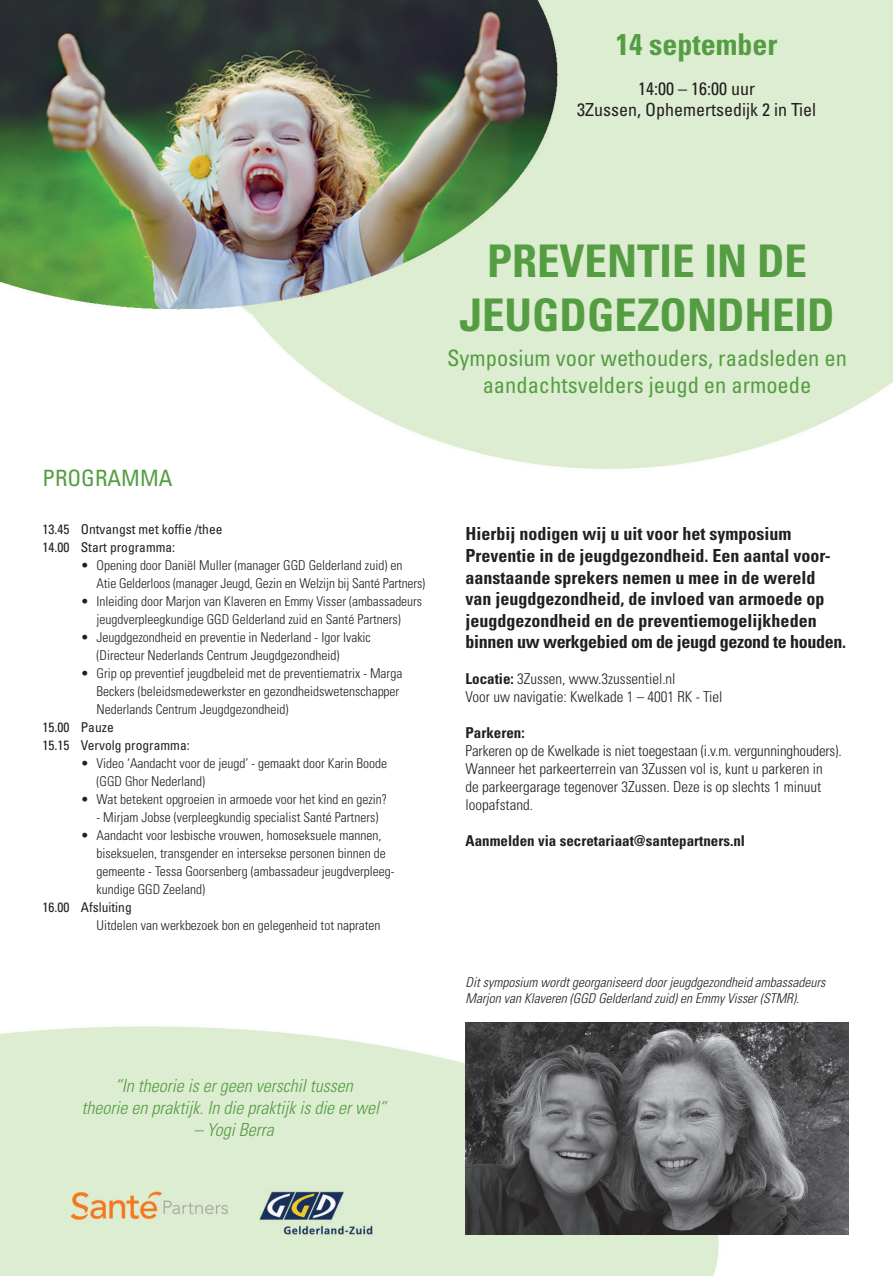
<style>
.page{position:relative;width:893px;height:1276px;background:#fff}
.page>*{position:absolute;margin:0;border:0;box-sizing:border-box;transform-origin:0 0}
.t1{font:700 condensed 45px/54px "Univers";color:#559d43;text-align:center}
.t2{font:700 condensed 30px "Univers";color:#559d43}
.t3{font:condensed 22.5px/27px "Univers";color:#559d43;text-align:center}
.t4{font:700 condensed 18px/21.6px "Univers";color:#231f20}
.t5{font:italic 300 condensed 18px/21.6px "Univers";color:#559d43;text-align:center}
.t6{font:condensed 18px/21.6px "Univers";color:#231f20;text-align:center}
.t7{font:300 condensed 15px/18px "Univers";color:#231f20}
.t8{font:700 condensed 15px "Univers";color:#231f20}
.t9{font:300 condensed 13.5px/18px "Univers";color:#231f20}
.t10{font:italic 300 condensed 13.5px/16.2px "Univers";color:#231f20}
.t11{font:condensed 13.5px/18px "Univers";color:#231f20}
.s1{font-weight:700}
</style>
<div class="page">
<img style="left:0;top:0;width:893px;height:1275px">
<img style="left:466px;top:1022px;width:382px;height:212px">
<h2 class="t2" style="left:616px;top:26px;width:163px">14 september</h2>
<h3 class="t6" style="left:577px;top:77px;width:240px">14:00 – 16:00 uur<br>3Zussen, Ophemertsedijk 2 in Tiel</h3>
<h1 class="t1" style="left:460px;top:234px;width:376px">PREVENTIE IN DE<br>JEUGDGEZONDHEID</h1>
<h3 class="t3" style="left:447px;top:344px;width:401px">Symposium voor wethouders, raadsleden en aandachtsvelders jeugd en armoede</h3>
<h3 class="t3" style="left:43px;top:464px;width:132px">PROGRAMMA</h3>
<p class="t11" style="left:43px;top:520px;width:182px">13.45 Ontvangst met koffie /thee<br>14.00 Start programma:</p>
<p class="t9" style="left:97px;top:557px;width:330px;text-indent:-16px">• Opening door Daniël Muller (manager GGD Gelderland zuid) en<br>Atie Gelderloos (manager Jeugd, Gezin en Welzijn bij Santé Partners)</p>
<p class="t9" style="left:81px;top:593px;width:343px;text-align:center">• Inleiding door Marjon van Klaveren en Emmy Visser (ambassadeurs jeugdverpleegkundige GGD Gelderland zuid en Santé Partners)</p>
<p class="t9" style="left:97px;top:629px;width:276px;text-indent:-16px">• Jeugdgezondheid en preventie in Nederland - Igor Ivakic (Directeur Nederlands Centrum Jeugdgezondheid)</p>
<p class="t9" style="left:97px;top:664px;width:307px;text-indent:-16px">• Grip op preventief jeugdbeleid met de preventiematrix - Marga<br>Beckers (beleidsmedewerkster en gezondheidswetenschapper<br>Nederlands Centrum Jeugdgezondheid)</p>
<p class="t11" style="left:43px;top:718px;width:149px">15.00 Pauze<br>15.15 Vervolg programma:</p>
<p class="t9" style="left:97px;top:754px;width:292px;text-indent:-16px">• Video ‘Aandacht voor de jeugd’ - gemaakt door Karin Boode (GGD Ghor Nederland)</p>
<p class="t9" style="left:81px;top:790px;width:308px">• Wat betekent opgroeien in armoede voor het kind en gezin?</p>
<p class="t9" style="left:97px;top:808px;width:283px">- Mirjam Jobse (verpleegkundig specialist Santé Partners)</p>
<p class="t9" style="left:97px;top:826px;width:300px;text-indent:-16px">• Aandacht voor lesbische vrouwen, homoseksuele mannen, biseksuelen, transgender en intersekse personen binnen de gemeente - Tessa Goorsenberg (ambassadeur jeugdverpleeg&shy;kundige GGD Zeeland)</p>
<p class="t11" style="left:43px;top:898px;width:91px">16.00 Afsluiting</p>
<p class="t9" style="left:97px;top:916px;width:286px">Uitdelen van werkbezoek bon en gelegenheid tot napraten</p>
<p class="t4" style="left:466px;top:523px;width:382px">Hierbij nodigen wij u uit voor het symposium Preventie in de jeugdgezondheid. Een aantal voor&shy;aanstaande sprekers nemen u mee in de wereld van jeugdgezondheid, de invloed van armoede op jeugdgezondheid en de preventiemogelijkheden binnen uw werkgebied om de jeugd gezond te houden.</p>
<p class="t7" style="left:466px;top:670px;width:258px"><span class="s1">Locatie:</span> 3Zussen, www.3zussentiel.nl<br>Voor uw navigatie: Kwelkade 1 – 4001 RK - Tiel</p>
<p class="t8" style="left:466px;top:724px;width:61px">Parkeren:</p>
<p class="t7" style="left:466px;top:742px;width:378px">Parkeren op de Kwelkade is niet toegestaan (i.v.m. vergunninghouders).<br>Wanneer het parkeerterrein van 3Zussen vol is, kunt u parkeren in<br>de parkeergarage tegenover 3Zussen. Deze is op slechts 1 minuut loopafstand.</p>
<p class="t8" style="left:466px;top:832px;width:281px">Aanmelden via secretariaat@santepartners.nl</p>
<p class="t10" style="left:466px;top:974px;width:361px">Dit symposium wordt georganiseerd door jeugdgezondheid ambassadeurs<br>Marjon van Klaveren (GGD Gelderland zuid) en Emmy Visser (STMR).</p>
<h3 class="t5" style="left:81px;top:1075px;width:306px">“In theorie is er geen verschil tussen<br>theorie en praktijk. In die praktijk is die er wel”</h3>
<h3 class="t5" style="left:194px;top:1118px;width:81px">– Yogi Berra</h3>
</div>
